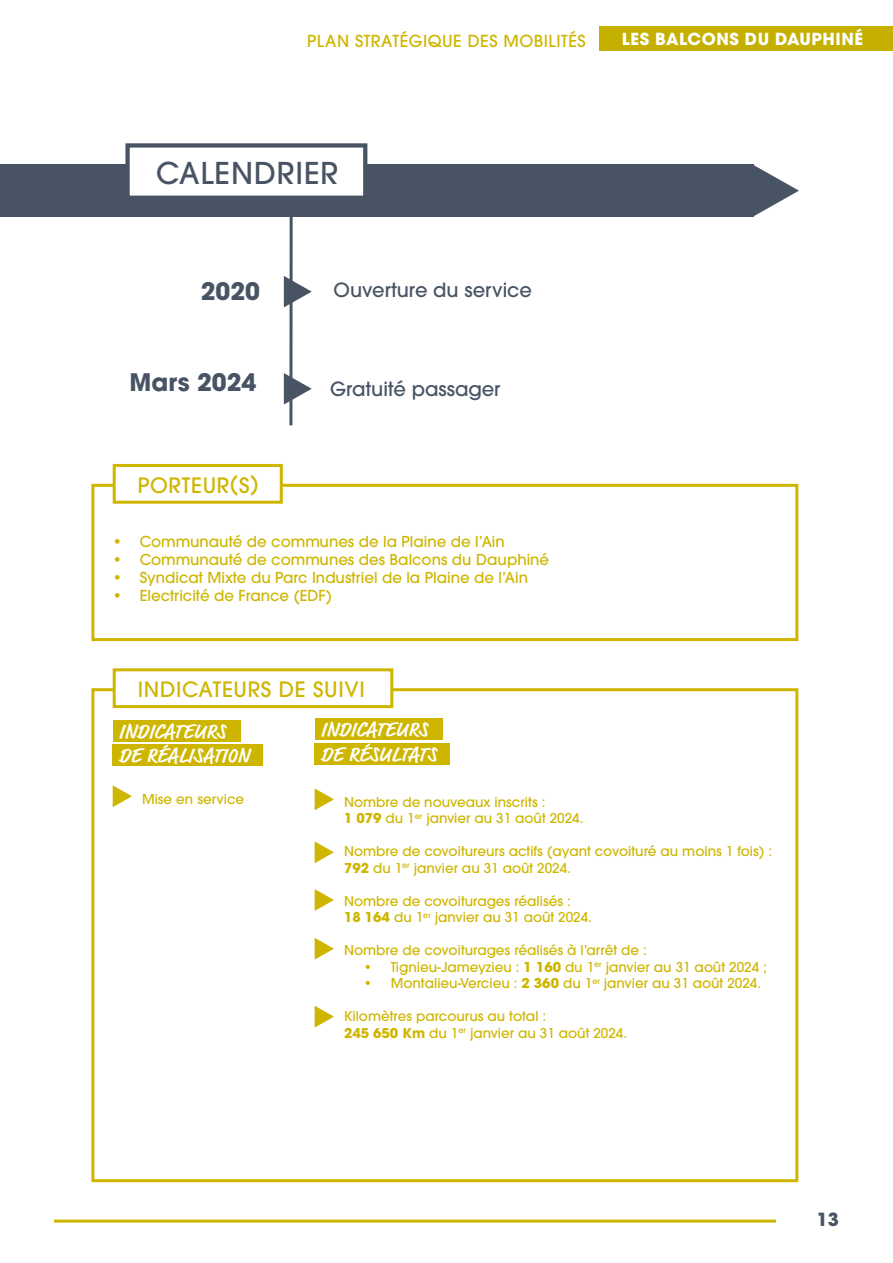
<style>
.page{position:relative;width:893px;height:1263px;background:#fff}
.page>*{position:absolute;margin:0;border:0;box-sizing:border-box;transform-origin:0 0}
.t1{font:500 29.85px "ITC Avant Garde Pro";letter-spacing:.03em;color:#485464}
.t2{font:700 24px "ITC Avant Garde Pro";color:#485464}
.t3{font:500 21px "ITC Avant Garde Pro";letter-spacing:.03em;color:#ceb600}
.t4{font:700 20.7px/24.3px "Market Pro";letter-spacing:.01em;color:#fff}
.t5{font:500 19.5px "ITC Avant Garde Pro";color:#485464}
.t6{font:700 18px "ITC Avant Garde Pro";color:#485465}
.t7{font:500 16.5px "ITC Avant Garde Pro";letter-spacing:.03em;color:#ceb600}
.t8{font:700 16.5px "ITC Avant Garde Pro";letter-spacing:.03em;color:#fff}
.t9{font:500 15px "ITC Avant Garde Pro";color:#ceb600}
.t10{font:500 13.5px/16.5px "ITC Avant Garde Pro";color:#ceb600}
.s1{font-weight:700}
</style>
<div class="page">
<hr style="left:54px;top:1219px;width:722px;height:3px;background:#ceb600">
<div style="left:600px;top:26px;width:293px;height:25px;background:#c5b000"></div>
<div style="left:91px;top:484px;width:707px;height:157px;border:3px solid #ceb600"></div>
<div style="left:91px;top:688px;width:707px;height:494px;border:3px solid #ceb600"></div>
<div style="left:113px;top:464px;width:170px;height:40px;background:#fff;border:3px solid #ceb600"></div>
<div style="left:113px;top:668px;width:280px;height:40px;background:#fff;border:3px solid #ceb600"></div>
<div style="left:0;top:164px;width:754px;height:53px;background:#485464"></div>
<svg style="left:754px;top:165px;width:45px;height:51px"></svg>
<div style="left:125px;top:143px;width:242px;height:57px;background:#fff;border:4px solid #485464"></div>
<svg style="left:113px;top:785px;width:19px;height:22px"></svg>
<svg style="left:315px;top:788px;width:19px;height:22px"></svg>
<svg style="left:315px;top:841px;width:19px;height:22px"></svg>
<svg style="left:315px;top:889px;width:19px;height:22px"></svg>
<svg style="left:315px;top:938px;width:19px;height:22px"></svg>
<svg style="left:315px;top:1006px;width:19px;height:21px"></svg>
<div style="left:113px;top:720px;width:127px;height:22px;background:#ceb600"></div>
<div style="left:315px;top:718px;width:127px;height:22px;background:#ceb600"></div>
<div style="left:113px;top:744px;width:150px;height:22px;background:#ceb600"></div>
<div style="left:315px;top:743px;width:135px;height:22px;background:#ceb600"></div>
<svg style="left:284px;top:276px;width:28px;height:31px"></svg>
<svg style="left:284px;top:373px;width:28px;height:31px"></svg>
<svg style="left:289px;top:217px;width:4px;height:208px"></svg>
<p class="t7" style="left:307px;top:30px;width:280px">PLAN STRATÉGIQUE DES MOBILITÉS</p>
<p class="t8" style="left:622px;top:28px;width:243px">LES BALCONS DU DAUPHINÉ</p>
<h1 class="t1" style="left:156px;top:154px;width:184px">CALENDRIER</h1>
<h2 class="t2" style="left:201px;top:275px;width:61px">2020</h2>
<h2 class="t2" style="left:130px;top:366px;width:128px">Mars 2024</h2>
<h3 class="t3" style="left:138px;top:471px;width:123px">PORTEUR(S)</h3>
<h3 class="t5" style="left:334px;top:278px;width:200px">Ouverture du service</h3>
<h3 class="t5" style="left:330px;top:376px;width:172px">Gratuité passager</h3>
<p class="t9" style="left:113px;top:532px;width:394px">• Communauté de communes de la Plaine de l’Ain</p>
<p class="t9" style="left:113px;top:550px;width:438px">• Communauté de communes des Balcons du Dauphiné</p>
<p class="t9" style="left:113px;top:568px;width:417px">• Syndicat Mixte du Parc Industriel de la Plaine de l’Ain</p>
<p class="t9" style="left:113px;top:586px;width:221px">• Electricité de France (EDF)</p>
<h3 class="t3" style="left:138px;top:676px;width:228px">INDICATEURS DE SUIVI</h3>
<h3 class="t4" style="left:119px;top:719px;width:132px">INDICATEURS<br>DE RÉALISATION</h3>
<h3 class="t4" style="left:321px;top:718px;width:117px">INDICATEURS<br>DE RÉSULTATS</h3>
<p class="t10" style="left:142px;top:790px;width:104px">Mise en service</p>
<p class="t10" style="left:344px;top:794px;width:241px">Nombre de nouveaux inscrits :<br><span class="s1">1 079</span> du 1<sup>er</sup> janvier au 31 août 2024.</p>
<p class="t10" style="left:344px;top:843px;width:429px">Nombre de covoitureurs actifs (ayant covoituré au moins 1 fois) :<br><span class="s1">792</span> du 1<sup>er</sup> janvier au 31 août 2024.</p>
<p class="t10" style="left:344px;top:892px;width:249px">Nombre de covoiturages réalisés :<br><span class="s1">18 164</span> du 1<sup>er</sup> janvier au 31 août 2024.</p>
<p class="t10" style="left:344px;top:942px;width:304px">Nombre de covoiturages réalisés à l’arrêt de :</p>
<p class="t10" style="left:364px;top:958px;width:405px">• Tignieu-Jameyzieu : <span class="s1">1 160</span> du 1<sup>er</sup> janvier au 31 août 2024 ;</p>
<p class="t10" style="left:364px;top:975px;width:399px">• Montalieu-Vercieu : <span class="s1">2 360</span> du 1<sup>er</sup> janvier au 31 août 2024.</p>
<p class="t10" style="left:344px;top:1008px;width:285px">Kilomètres parcourus au total :<br><span class="s1">245 650 Km</span> du 1<sup>er</sup> janvier au 31 août 2024.</p>
<h3 class="t6" style="left:817px;top:1207px;width:24px">13</h3>
</div>
